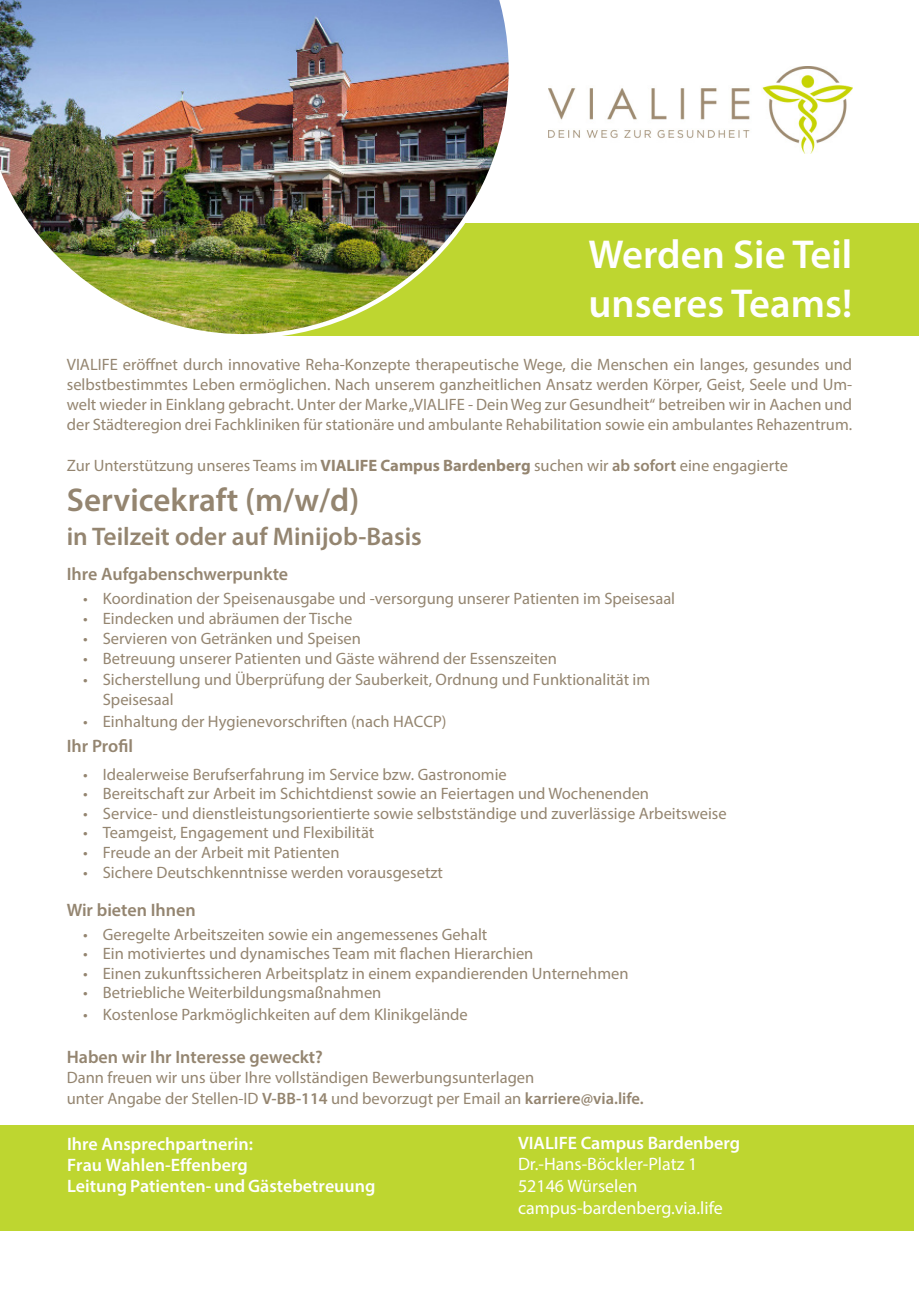
<style>
.page{position:relative;width:919px;height:1289px;background:#fff}
.page>*{position:absolute;margin:0;border:0;box-sizing:border-box;transform-origin:0 0}
.t1{font:600 40.5px/48.6px "Myriad Pro";color:#fff}
.t2{font:600 33px "Myriad Pro";color:#948570}
.t3{font:600 25.5px "Myriad Pro";color:#948570}
.t4{font:600 18px/21.3px "Myriad Pro";color:#fff}
.t5{font:600 18px "Myriad Pro";color:#948570}
.t6{font:18px/21.6px "Myriad Pro";color:#fff}
.t7{font:16.5px/19.8px "Myriad Pro";color:#948570}
.s1{font-weight:700}
.s2{font-weight:600}
</style>
<div class="page">
<div style="left:238px;top:223px;width:680px;height:112px;background:#bed630"></div>
<div style="left:0;top:1125px;width:912px;height:105px;background:#bed630"></div>
<img style="left:548px;top:67px;width:304px;height:86px">
<img style="left:0;top:0;width:513px;height:336px">
<h1 class="t1" style="left:588px;top:229px;width:265px">Werden Sie Teil unseres Teams!</h1>
<p class="t7" style="left:67px;top:354px;width:786px;text-align:justify">VIALIFE eröffnet durch innovative Reha-Konzepte therapeutische Wege, die Menschen ein langes, gesundes und selbstbestimmtes Leben ermöglichen. Nach unserem ganzheitlichen Ansatz werden Körper, Geist, Seele und Um&shy;welt wieder in Einklang gebracht. Unter der Marke „VIALIFE - Dein Weg zur Gesundheit“ betreiben wir in Aachen und der Städteregion drei Fachkliniken für stationäre und ambulante Rehabilitation sowie ein ambulantes Rehazentrum.</p>
<p class="t7" style="left:67px;top:455px;width:722px">Zur Unterstützung unseres Teams im <span class="s1">VIALIFE Campus Bardenberg</span> suchen wir <span class="s2">ab sofort</span> eine engagierte</p>
<h2 class="t2" style="left:67px;top:478px;width:294px">Servicekraft (m/w/d)</h2>
<h3 class="t3" style="left:67px;top:520px;width:356px">in Teilzeit oder auf Minijob-Basis</h3>
<p class="t5" style="left:67px;top:562px;width:223px">Ihre Aufgabenschwerpunkte</p>
<p class="t7" style="left:83px;top:588px;width:593px">• Koordination der Speisenausgabe und -versorgung unserer Patienten im Speisesaal</p>
<p class="t7" style="left:83px;top:608px;width:270px">• Eindecken und abräumen der Tische</p>
<p class="t7" style="left:83px;top:628px;width:279px">• Servieren von Getränken und Speisen</p>
<p class="t7" style="left:83px;top:648px;width:475px">• Betreuung unserer Patienten und Gäste während der Essenszeiten</p>
<p class="t7" style="left:103px;top:669px;width:549px;text-indent:-20px">• Sicherstellung und Überprüfung der Sauberkeit, Ordnung und Funktionalität im<br>Speisesaal</p>
<p class="t7" style="left:83px;top:711px;width:365px">• Einhaltung der Hygienevorschriften (nach HACCP)</p>
<p class="t5" style="left:67px;top:734px;width:68px">Ihr Profil</p>
<p class="t7" style="left:83px;top:764px;width:425px">• Idealerweise Berufserfahrung im Service bzw. Gastronomie</p>
<p class="t7" style="left:83px;top:783px;width:567px">• Bereitschaft zur Arbeit im Schichtdienst sowie an Feiertagen und Wochenenden</p>
<p class="t7" style="left:83px;top:803px;width:645px">• Service- und dienstleistungsorientierte sowie selbstständige und zuverlässige Arbeitsweise</p>
<p class="t7" style="left:83px;top:822px;width:292px">• Teamgeist, Engagement und Flexibilität</p>
<p class="t7" style="left:83px;top:842px;width:258px">• Freude an der Arbeit mit Patienten</p>
<p class="t7" style="left:83px;top:862px;width:361px">• Sichere Deutschkenntnisse werden vorausgesetzt</p>
<p class="t5" style="left:67px;top:898px;width:130px">Wir bieten Ihnen</p>
<p class="t7" style="left:83px;top:923px;width:405px">• Geregelte Arbeitszeiten sowie ein angemessenes Gehalt</p>
<p class="t7" style="left:83px;top:943px;width:451px">• Ein motiviertes und dynamisches Team mit flachen Hierarchien</p>
<p class="t7" style="left:83px;top:962px;width:546px">• Einen zukunftssicheren Arbeitsplatz in einem expandierenden Unternehmen</p>
<p class="t7" style="left:83px;top:982px;width:299px">• Betriebliche Weiterbildungsmaßnahmen</p>
<p class="t7" style="left:83px;top:1003px;width:386px">• Kostenlose Parkmöglichkeiten auf dem Klinikgelände</p>
<p class="t5" style="left:67px;top:1045px;width:258px">Haben wir Ihr Interesse geweckt?</p>
<p class="t7" style="left:67px;top:1066px;width:578px;line-height:21.6px">Dann freuen wir uns über Ihre vollständigen Bewerbungsunterlagen<br>unter Angabe der Stellen-ID <span class="s2">V-BB-114</span> und bevorzugt per Email an <span class="s2">karriere@via.life.</span></p>
<p class="t4" style="left:67px;top:1132px;width:310px">Ihre Ansprechpartnerin:<br>Frau Wahlen-Effenberg<br>Leitung Patienten- und Gästebetreuung</p>
<p class="t4" style="left:518px;top:1131px;width:223px">VIALIFE Campus Bardenberg</p>
<p class="t6" style="left:518px;top:1153px;width:206px">Dr.-Hans-Böckler-Platz 1<br>52146 Würselen campus-bardenberg.via.life</p>
</div>
